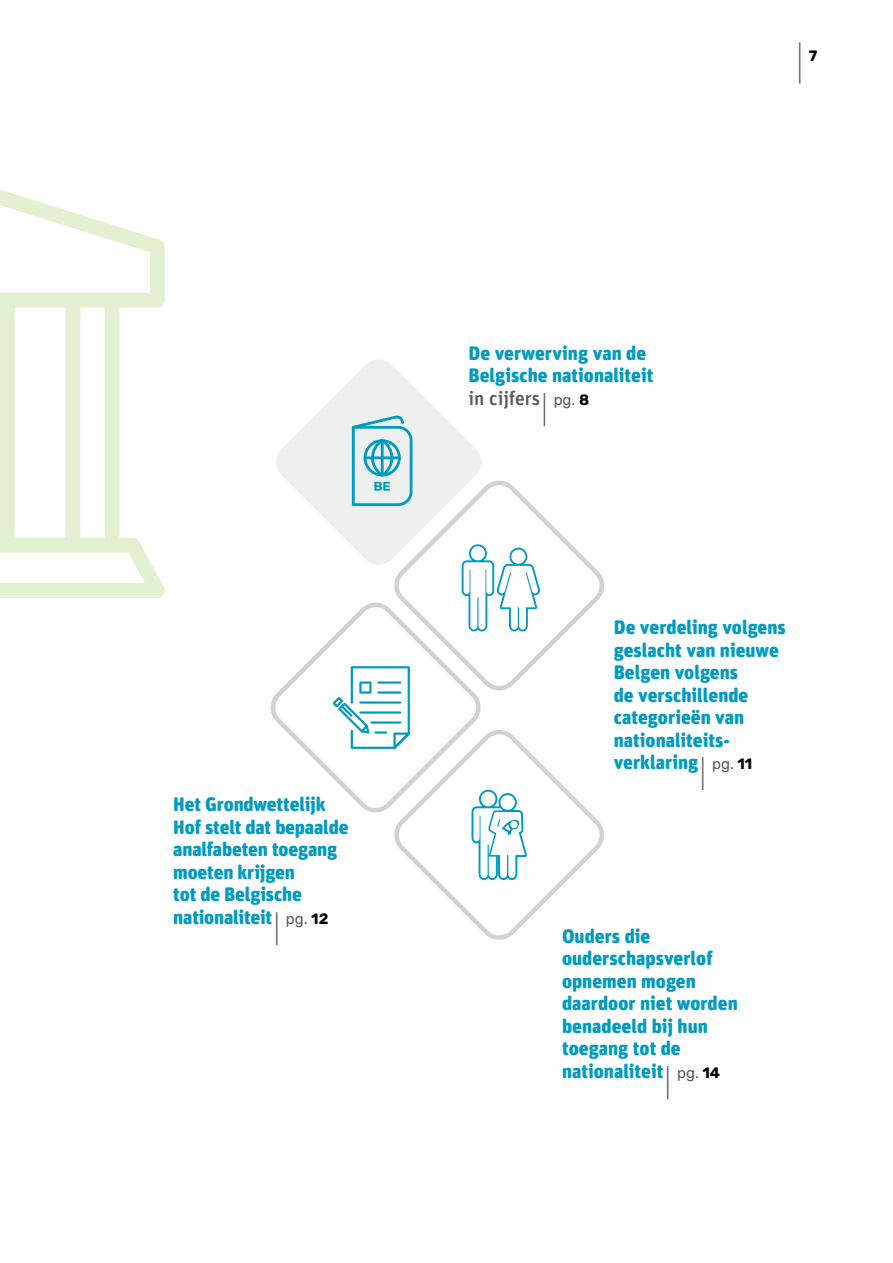
<style>
.page{position:relative;width:893px;height:1263px;background:#fff}
.page>*{position:absolute;margin:0;border:0;box-sizing:border-box;transform-origin:0 0}
.t1{font:37.5px "Rubik";color:#58585a;scale:.4 1}
.Body{font:30px "Rubik";color:#58585a;scale:.5 1}
.Body-2{font:900 19.5px/22.5px "Unit Rounded OT";color:#009bc2}
.Body-3{font:15px "Rubik";color:#58585a}
.t2{font:700 15px "Rubik";color:#000}
.s1{font-weight:700;color:#000}
.s2{font-weight:500;color:#58585a}
</style>
<div class="page">
<svg style="left:486px;top:514px;width:118px;height:177px"></svg>
<svg style="left:394px;top:730px;width:210px;height:210px"></svg>
<svg style="left:271px;top:631px;width:215px;height:187px"></svg>
<svg style="left:276px;top:360px;width:265px;height:271px"></svg>
<svg style="left:471px;top:790px;width:56px;height:90px"></svg>
<svg style="left:333px;top:666px;width:77px;height:83px"></svg>
<svg style="left:0;top:189px;width:165px;height:409px"></svg>
<p class="Body-2" style="left:173px;top:793px;width:177px">Het Grondwettelijk<br>Hof stelt dat bepaalde analfabeten toegang moeten krijgen<br>tot de Belgische nationaliteit</p>
<p class="Body" style="left:275px;top:911px;width:8px">|</p>
<p class="Body-3" style="left:286px;top:910px;width:44px">pg. <span class="s1">12</span></p>
<h1 class="t1" style="left:798px;top:42px;width:10px">|</h1>
<p class="t2" style="left:809px;top:47px;width:10px">7</p>
<p class="Body-2" style="left:468px;top:342px;width:187px">De verwerving van de<br>Belgische nationaliteit <span class="s2">in cijfers</span></p>
<p class="Body" style="left:543px;top:393px;width:8px">|</p>
<p class="Body-3" style="left:554px;top:391px;width:37px">pg. <span class="s1">8</span></p>
<p class="Body-2" style="left:614px;top:616px;width:174px">De verdeling volgens geslacht van nieuwe<br>Belgen volgens<br>de verschillende categorieën van nationaliteits&shy;verklaring</p>
<p class="Body" style="left:701px;top:757px;width:8px">|</p>
<p class="Body-3" style="left:712px;top:756px;width:42px">pg. <span class="s1">11</span></p>
<p class="Body-2" style="left:562px;top:924px;width:177px">Ouders die ouderschapsverlof opnemen mogen daardoor niet worden benadeeld bij hun toegang tot de nationaliteit</p>
<p class="Body" style="left:666px;top:1065px;width:8px">|</p>
<p class="Body-3" style="left:677px;top:1064px;width:45px">pg. <span class="s1">14</span></p>
</div>
